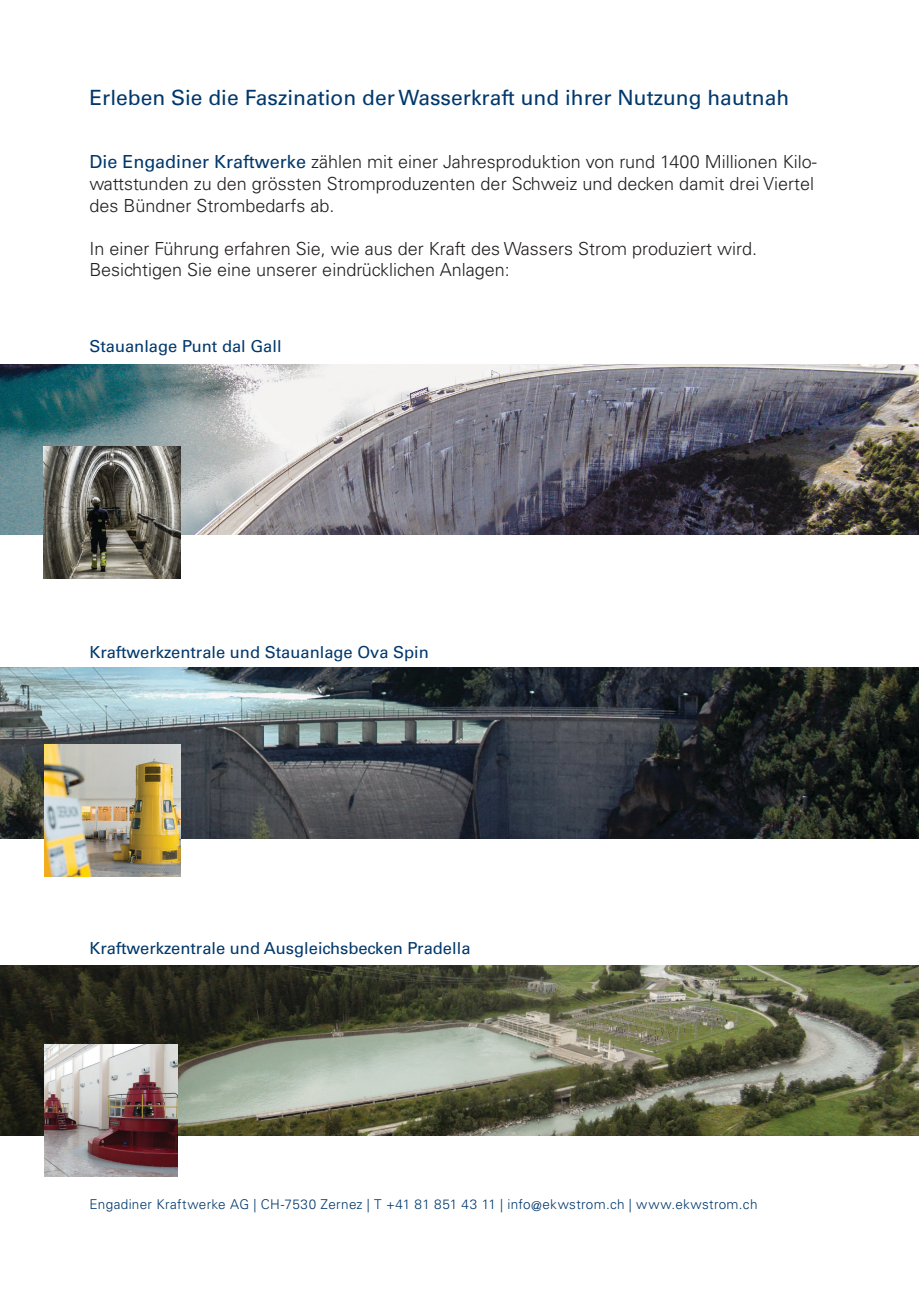
<style>
.page{position:relative;width:919px;height:1289px;background:#fff}
.page>*{position:absolute;margin:0;border:0;box-sizing:border-box;transform-origin:0 0}
.t1{font:21px "Univers LT Std";color:#00386c}
.t2{font:300 18px/21.6px "Univers LT Std";color:#231f20}
.t3{font:16.5px "Univers LT Std";color:#00386c}
.t4{font:300 13.5px "Univers LT Std";letter-spacing:.025em;color:#00386c}
.s1{font-weight:400;color:#00386c}
</style>
<div class="page">
<img style="left:0;top:364px;width:918px;height:170px">
<img style="left:0;top:965px;width:918px;height:170px">
<img style="left:0;top:668px;width:918px;height:170px">
<img style="left:44px;top:446px;width:137px;height:132px">
<img style="left:44px;top:1044px;width:134px;height:132px">
<img style="left:45px;top:744px;width:136px;height:132px">
<p class="t1" style="left:89px;top:85px;width:701px">Erleben Sie die Faszination der Wasserkraft und ihrer Nutzung hautnah</p>
<p class="t2" style="left:89px;top:151px;width:729px"><span class="s1">Die Engadiner Kraftwerke</span> zählen mit einer Jahresproduktion von rund 1400 Millionen Kilo&shy;wattstunden zu den grössten Stromproduzenten der Schweiz und decken damit drei Viertel des Bündner Strombedarfs ab.</p>
<p class="t2" style="left:89px;top:238px;width:669px">In einer Führung erfahren Sie, wie aus der Kraft des Wassers Strom produziert wird.<br>Besichtigen Sie eine unserer eindrücklichen Anlagen:</p>
<p class="t3" style="left:89px;top:336px;width:194px">Stauanlage Punt dal Gall</p>
<p class="t3" style="left:89px;top:642px;width:341px">Kraftwerkzentrale und Stauanlage Ova Spin</p>
<p class="t3" style="left:89px;top:938px;width:382px">Kraftwerkzentrale und Ausgleichsbecken Pradella</p>
<p class="t4" style="left:89px;top:1196px;width:669px">Engadiner Kraftwerke AG | CH-7530 Zernez | T +41 81 851 43 11 | info@ekwstrom.ch | www.ekwstrom.ch</p>
</div>
